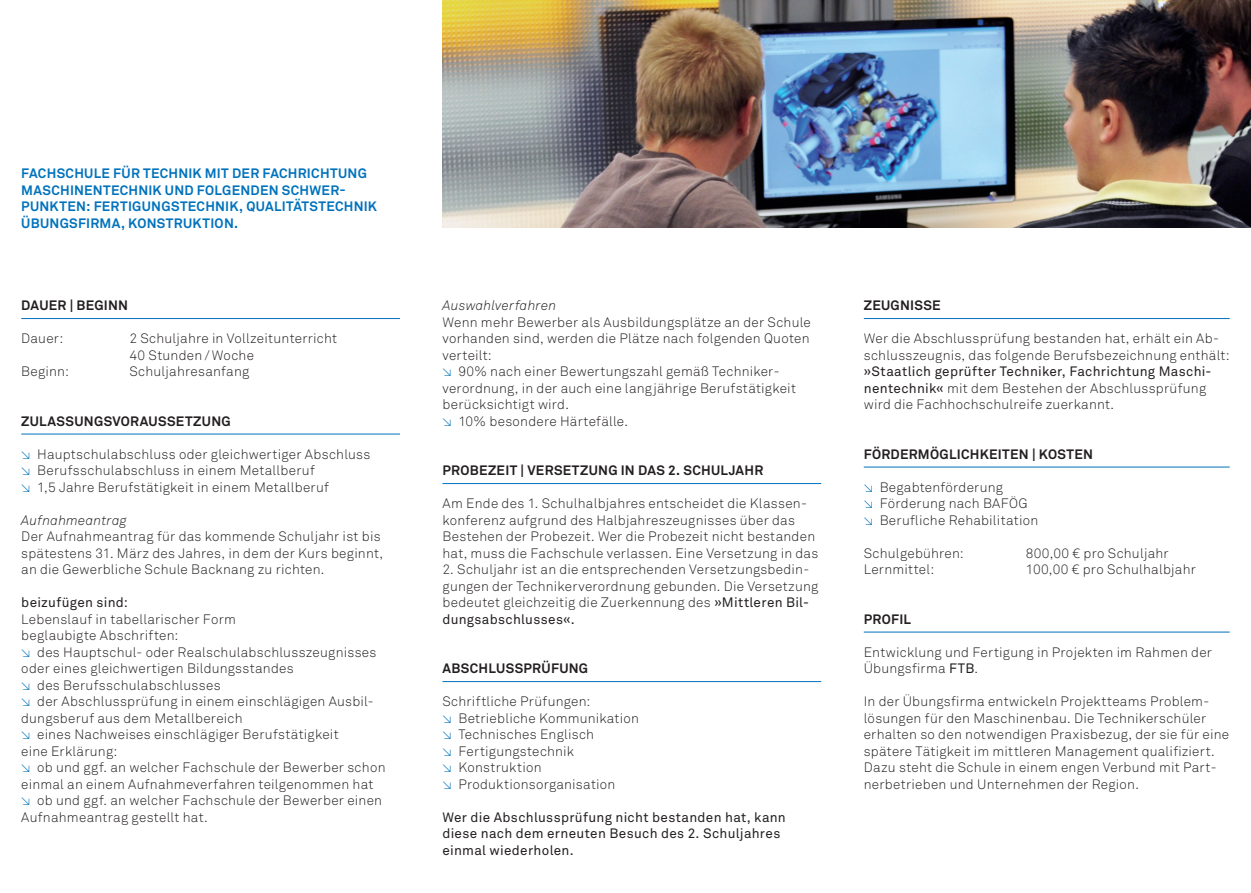
<style>
.page{position:relative;width:1251px;height:893px;background:#fff}
.page>*{position:absolute;margin:0;border:0;box-sizing:border-box;transform-origin:0 0}
.t1{font:300 13.5px/16.5px "Akkurat Std";letter-spacing:.02em;color:#231f20}
.t2{font:700 13.5px/16.5px "Akkurat Std";letter-spacing:.02em;color:#0072bc}
.t3{font:700 13.5px "Akkurat Std";letter-spacing:.02em;color:#231f20}
.t4{font:13.5px/16.5px "Akkurat Std";letter-spacing:.02em;color:#231f20}
.t5{font:italic 300 13.5px "Akkurat Std";letter-spacing:.015em;color:#231f20}
.s1{color:#0072bc}
.s2{font-weight:400}
</style>
<div class="page">
<hr style="left:21px;top:434px;width:379px;height:1px;background:#0072bc">
<hr style="left:21px;top:318px;width:379px;height:1px;background:#0072bc">
<img style="left:442px;top:0;width:808px;height:228px">
<hr style="left:442px;top:483px;width:379px;height:1px;background:#0072bc">
<hr style="left:442px;top:681px;width:379px;height:1px;background:#0072bc">
<hr style="left:863px;top:318px;width:366px;height:1px;background:#0072bc">
<hr style="left:863px;top:632px;width:366px;height:1px;background:#0072bc">
<hr style="left:863px;top:467px;width:366px;height:1px;background:#0072bc">
<p class="t2" style="left:21px;top:165px;width:356px">FACHSCHULE FÜR TECHNIK M IT DER FACHRICHTUNG MASCHINENTECHNIK UN D FOLGENDEN SCHWER-PUNKTEN: FERTIGUNGSTECHNIK, QUALITÄTSTECHNIK ÜBUNGSFIRMA, KONSTRUKTION.</p>
<p class="t3" style="left:21px;top:297px;width:108px">DAUER | BEGINN</p>
<p class="t1" style="left:21px;top:330px;width:43px">Dauer:</p>
<p class="t1" style="left:129px;top:330px;width:209px">2 Schuljahre in Vollzeitunterricht<br>40 Stunden / Woche</p>
<p class="t1" style="left:21px;top:363px;width:74px">Beginn: S</p>
<p class="t1" style="left:138px;top:363px;width:113px">chuljahresanfang</p>
<p class="t3" style="left:21px;top:413px;width:211px">ZULASSUNGSVORAUSSETZUNG</p>
<p class="t1" style="left:21px;top:446px;width:351px"><span class="s1">↘</span> H auptschulabschluss oder gleichwertiger Abschluss <span class="s1">↘</span> Berufsschulabschluss in einem Metallberuf<br><span class="s1">↘</span> 1,5 Jahre Berufstätigkeit in einem Metallberuf</p>
<p class="t5" style="left:21px;top:512px;width:107px">Aufnahmeantrag</p>
<p class="t1" style="left:21px;top:528px;width:363px">Der Aufnahmeantrag für das kommende Schuljahr ist bis spätestens 31. März des Jahres, in dem der Kurs beginnt, an die Gewerbliche Schule Backnang zu richten.</p>
<p class="t4" style="left:21px;top:594px;width:108px">beizufügen sind:</p>
<p class="t1" style="left:21px;top:611px;width:366px">Lebenslauf in tabellarischer Form<br>beglaubigte Abschriften:<br><span class="s1">↘</span> des H auptschul- oder Realschulabschlusszeugnisses oder eines gleichwertigen Bildungsstandes<br><span class="s1">↘</span> des Berufsschulabschlusses<br><span class="s1">↘</span> der Abschlussprüfung in einem einschlägigen Ausbil&shy;dungsberuf aus dem Metallbereich<br><span class="s1">↘</span> eines N achweises einschlägiger Berufstätigkeit<br>eine Erklärung:<br><span class="s1">↘</span> ob und ggf. an welcher Fachschule der Bewerber schon einmal an einem Aufnahmeverfahren teilgenommen hat <span class="s1">↘</span> ob und ggf. an welcher Fachschule der Bewerber einen Aufnahmeantrag gestellt hat.</p>
<p class="t5" style="left:442px;top:298px;width:115px">Auswahlverfahren</p>
<p class="t1" style="left:442px;top:314px;width:370px">Wenn mehr Bewerber als Ausbildungsplätze an der Schule vorhanden sind, werden die Plätze nach folgenden Quoten verteilt:<br><span class="s1">↘</span> 90% nach einer Bewertungszahl gemäß Techniker&shy;verordnung, in der auch eine langjährige Berufstätigkeit berücksichtigt wird.<br><span class="s1">↘</span> 10% besondere H ärtefälle.</p>
<p class="t3" style="left:442px;top:462px;width:322px">PROBEZEIT | VERSETZUNG IN DAS 2. SCHULJAHR</p>
<p class="t1" style="left:442px;top:495px;width:377px">Am Ende des 1. Schulhalbjahres entscheidet die Klassen&shy;konferenz aufgrund des Halbjahreszeugnisses über das Bestehen der Probezeit. Wer die Probezeit nicht bestanden hat, muss die Fachschule verlassen. Eine Versetzung in das</p>
<p class="t1" style="left:442px;top:561px;width:377px">2. Schuljahr ist an die entsprechenden Versetzungsbedin&shy;gungen der Technikerverordnung gebunden. Die Versetzung bedeutet gleichzeitig die Zuerkennung des <span class="s2">»Mittleren Bil&shy;dungsabschlusses«.</span></p>
<p class="t3" style="left:442px;top:660px;width:147px">ABSCHLUSSPRÜFUNG</p>
<p class="t1" style="left:442px;top:693px;width:198px">Schriftliche Prüfungen:<br><span class="s1">↘</span> Betriebliche Kommunikation <span class="s1">↘</span> Technisches Englisch<br><span class="s1">↘</span> Fertigungstechnik<br><span class="s1">↘</span> Konstruktion<br><span class="s1">↘</span> Produktionsorganisation</p>
<p class="t4" style="left:442px;top:809px;width:345px">Wer die Abschlussprüfung nicht bestanden hat, kann diese nach dem erneuten Besuch des 2. Schuljahres einmal wiederholen.</p>
<p class="t3" style="left:863px;top:297px;width:78px">ZEUGNISSE</p>
<p class="t1" style="left:863px;top:330px;width:367px">Wer die Abschlussprüfung bestanden hat, erhält ein Ab&shy;schlusszeugnis, das folgende Berufsbezeichnung enthält:</p>
<p class="t1" style="left:863px;top:363px;width:349px"><span class="s2">»Staatlich geprüfter Techniker, Fachrichtung Maschi&shy;nentechnik«</span> mit dem Bestehen der Abschlussprüfung wird die Fachhochschulreife zuerkannt.</p>
<p class="t3" style="left:863px;top:446px;width:231px">FÖRDERMÖGLICHKEITEN | KOSTEN</p>
<p class="t1" style="left:863px;top:479px;width:176px"><span class="s1">↘</span> Begabtenförderung<br><span class="s1">↘</span> Förderung nach BAFÖG <span class="s1">↘</span> Berufliche Rehabilitation</p>
<p class="t1" style="left:863px;top:545px;width:102px">Schulgebühren:</p>
<p class="t1" style="left:1025px;top:545px;width:144px">800,00 € pro Schuljahr</p>
<p class="t1" style="left:863px;top:561px;width:72px">Lernmittel:</p>
<p class="t1" style="left:1025px;top:561px;width:171px">100,00 € pro Schulhalbjahr</p>
<p class="t3" style="left:863px;top:611px;width:49px">PROFIL</p>
<p class="t1" style="left:863px;top:644px;width:350px">Entwicklung und Fertigung in Projekten im Rahmen der<br>Übungsfirma <span class="s2">FTB</span>.</p>
<p class="t1" style="left:863px;top:693px;width:367px">In der Übungsfirma entwickeln Projektteams Problem&shy;lösungen für den Maschinenbau. Die Technikerschüler erhalten so den notwendigen Praxisbezug, der sie für eine spätere Tätigkeit im mittleren Management qualifiziert.<br>Dazu steht die Schule in einem engen Verbund mit Part&shy;nerbetrieben und U nternehmen der Region.</p>
</div>
